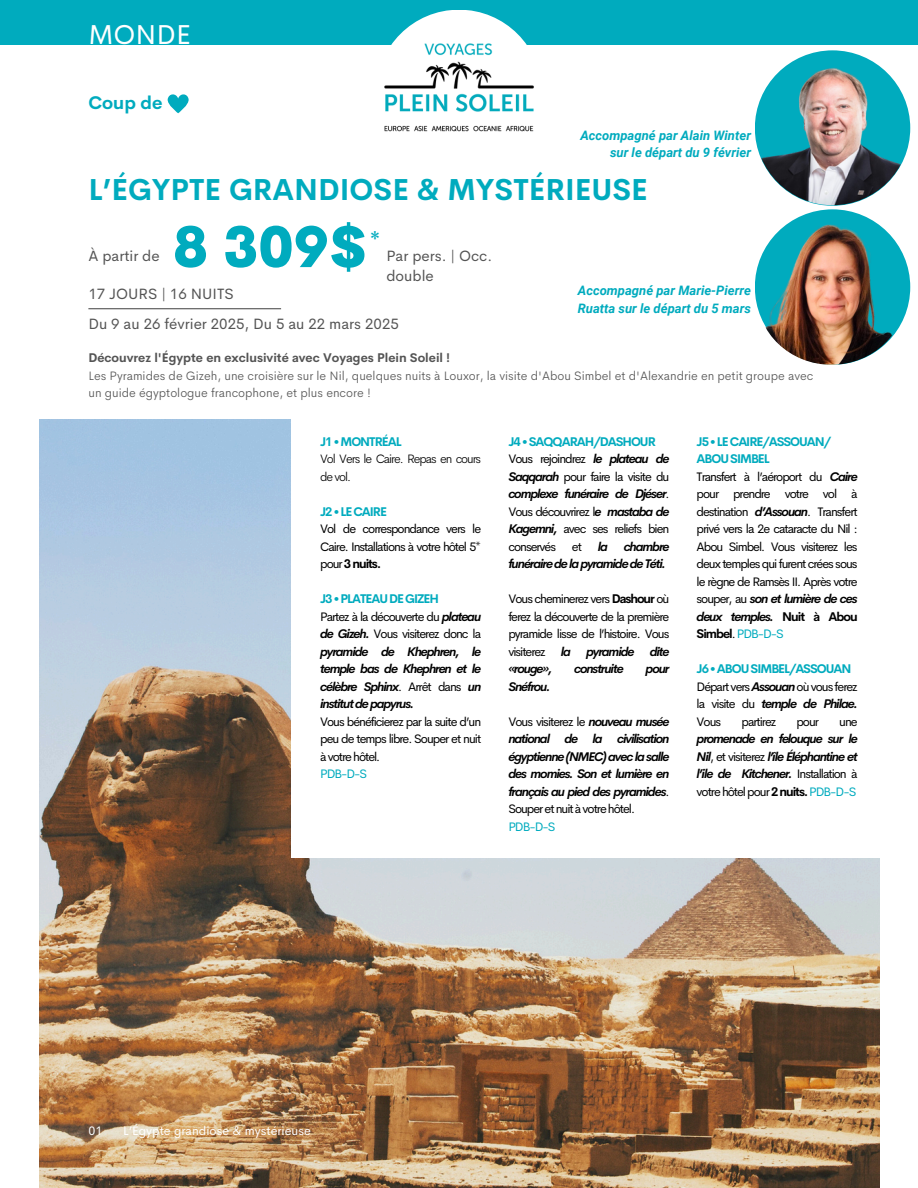
<style>
.page{position:relative;width:918px;height:1188px;background:#fff}
.page>*{position:absolute;margin:0;border:0;box-sizing:border-box;transform-origin:0 0}
.t1{font:800 57px "Cerebri Sans";color:#00abbe}
.t2{font:700 29.7px "Cerebri Sans";color:#00abbe}
.t3{font:27.45px "Cerebri Sans";color:#fff}
.t4{font:700 18px "Cerebri Sans";color:#00abbe}
.t5{font:15px/20.2px "Cerebri Sans";color:#545454}
.t6{font:700 15px "Merriweather";color:#00abbe}
.t7{font:italic 700 13.05px/17.9px "Roboto";color:#00abbe;text-align:right}
.t8{font:12.3px/17.5px "Cerebri Sans";letter-spacing:-.085em;color:#000;text-align:justify}
.t9{font:italic 700 12.3px/17.5px "Cerebri Sans";letter-spacing:-.085em;color:#000;text-align:justify}
.t10{font:300 12.3px/17.5px "Cerebri Sans";color:#545454}
.t11{font:700 12.3px "Cerebri Sans";color:#545454}
.t12{font:300 12.3px/17.5px "Cerebri Sans";letter-spacing:-.08em;color:#000}
.t13{font:12.3px "Cerebri Sans";color:#fff}
.t14{font:700 12.3px "Cerebri Sans";letter-spacing:-.08em;color:#00abbe}
.t15{font:12.3px "Cerebri Sans";letter-spacing:-.08em;color:#00abbe}
.s1{font-weight:700}
.s2{font-style:normal;color:#00abbe}
.s3{font-weight:400;font-style:normal}
.s4{font-weight:700;color:#00abbe}
.s5{font-weight:700;font-style:italic}
.s6{color:#00abbe}
.s7{font-style:normal}
.s8{font-weight:400;font-style:normal;color:#00abbe}
</style>
<div class="page">
<img style="left:39px;top:420px;width:840px;height:768px">
<hr style="left:88px;top:308px;width:193px;height:1px;background:#545454">
<div style="left:291px;top:412px;width:595px;height:445px;background:#fff"></div>
<svg style="left:167px;top:94px;width:22px;height:19px"></svg>
<div style="left:0;top:0;width:918px;height:45px;background:#00abbe"></div>
<div style="left:376px;top:10px;width:166px;height:165px;background:#fff;border-radius:50%"></div>
<img style="left:384px;top:42px;width:150px;height:90px">
<img style="left:755px;top:50px;width:155px;height:155px;border-radius:50%">
<div style="left:755px;top:209px;width:155px;height:156px;background:#00abbe;border-radius:50%"></div>
<img style="left:757px;top:223px;width:149px;height:142px;border-radius:50%">
<p class="t3" style="left:88px;top:17px;width:104px">MONDE</p>
<p class="t4" style="left:88px;top:91px;width:76px">Coup de</p>
<p class="t7" style="left:580px;top:126px;width:172px">Accompagné par Alain Winter sur le départ du 9 février</p>
<p class="t2" style="left:88px;top:170px;width:561px">L’ÉGYPTE GRANDIOSE &amp; MYSTÉRIEUSE</p>
<p class="t5" style="left:88px;top:246px;width:73px">À partir de</p>
<h4 class="t1" style="left:173px;top:210px;width:196px">8 309$</h4>
<h6 class="t6" style="left:370px;top:229px;width:11px">*</h6>
<h3 class="t5" style="left:88px;top:284px;width:147px">17 JOURS | 16 NUITS</h3>
<h6 class="t5" style="left:386px;top:246px;width:107px">Par pers. | Occ. double</h6>
<p class="t5" style="left:88px;top:314px;width:312px">Du 9 au 26 février 2025, Du 5 au 22 mars 2025</p>
<p class="t7" style="left:578px;top:281px;width:175px;text-align:left">Accompagné par Marie-Pierre<br>Ruatta sur le départ du 5 mars</p>
<p class="t11" style="left:88px;top:350px;width:363px">Découvrez l'Égypte en exclusivité avec Voyages Plein Soleil !</p>
<h1 class="t10" style="left:88px;top:367px;width:727px">Les Pyramides de Gizeh, une croisière sur le Nil, quelques nuits à Louxor, la visite d'Abou Simbel et d'Alexandrie en petit groupe avec un guide égyptologue francophone, et plus encore !</h1>
<p class="t14" style="left:320px;top:433px;width:83px">J1 • MONTRÉAL</p>
<p class="t12" style="left:320px;top:450px;width:163px">Vol Vers le Caire. Repas en cours de vol.</p>
<p class="t14" style="left:320px;top:503px;width:68px">J2 • LE CAIRE</p>
<p class="t8" style="left:320px;top:520px;width:163px">Vol de correspondance vers le Caire. Installations à votre hôtel 5* pour <span class="s1">3 nuits.</span></p>
<p class="t9" style="left:320px;top:590px;width:163px;text-align:left"><span class="s2">J3 • PLATEAU DE GIZEH<br></span><span class="s3">Partez à la découverte du</span> plateau de Gizeh. <span class="s3">Vous visiterez donc la </span>pyramide de Khephren, le temple bas de Khephren et le célèbre Sphinx<span class="s3">. Arrêt dans</span> un institut de papyrus.</p>
<p class="t8" style="left:320px;top:713px;width:163px">Vous bénéficierez par la suite d’un peu de temps libre. Souper et nuit à votre hôtel.</p>
<p class="t15" style="left:320px;top:766px;width:49px">PDB-D-S</p>
<p class="t8" style="left:508px;top:433px;width:163px;text-align:left"><span class="s4">J4 • SAQQARAH/DASHOUR<br></span>Vous rejoindrez <span class="s5">le plateau de<br>Saqqarah</span> pour faire la visite du <span class="s5">complexe funéraire de Djéser</span>.<br>Vous découvrirez l<span class="s5">e mastaba de<br>Kagemni,</span> avec ses reliefs bien conservés</p>
<p class="t9" style="left:508px;top:538px;width:163px;text-align:right">chambre<br>funéraire de la pyramide de Téti.</p>
<p class="t8" style="left:508px;top:590px;width:163px">Vous cheminerez vers <span class="s1">Dashour</span> où ferez la découverte de la première pyramide lisse de l’histoire. Vous visiterez <span class="s5">la pyramide dite «rouge»,</span></p>
<p class="t8" style="left:572px;top:538px;width:12px">et</p>
<p class="t9" style="left:598px;top:538px;width:12px">la</p>
<p class="t9" style="left:574px;top:660px;width:51px">construite</p>
<p class="t9" style="left:646px;top:660px;width:25px">pour</p>
<p class="t9" style="left:508px;top:678px;width:43px">Snéfrou.</p>
<p class="t9" style="left:508px;top:713px;width:163px"><span class="s3">Vous visiterez le</span> nouveau musée national de la civilisation égyptienne (NMEC) avec la salle des momies. Son et lumière en français au pied des pyramides<span class="s3">.<br>Souper et nuit à votre hôtel.</span></p>
<p class="t15" style="left:508px;top:818px;width:49px">PDB-D-S</p>
<p class="t8" style="left:697px;top:433px;width:163px;text-align:left"><span class="s4">J5 • LE CAIRE/ASSOUAN/<br>ABOU SIMBEL<br></span>Transfert à l’aéroport du <span class="s5">Caire </span>pour prendre votre vol à destination <span class="s5">d’Assouan</span>. Transfert privé vers la 2e cataracte du Nil :<br>Abou Simbel. Vous visiterez les deux temples qui furent crées sous le règne de Ramsès II. Après votre souper, au <span class="s5">son et lumière de ces deux temples.</span> <span class="s1">Nuit à Abou<br>Simbel</span>. <span class="s6">PDB-D-S</span></p>
<p class="t8" style="left:697px;top:660px;width:163px;text-align:left"><span class="s4">J6 • ABOU SIMBEL/ASSOUAN<br></span>Départ vers <span class="s5">Assouan</span> où vous ferez la visite du <span class="s5">temple de Philae.<br></span>Vous</p>
<p class="t8" style="left:742px;top:713px;width:36px">partirez</p>
<p class="t8" style="left:796px;top:713px;width:24px">pour</p>
<p class="t8" style="left:839px;top:713px;width:20px">une</p>
<p class="t9" style="left:697px;top:730px;width:163px">promenade en felouque sur le Nil<span class="s3">, et visiterez</span> l’île Éléphantine et l’ile de Kitchener. <span class="s3">Installation à votre hôtel pour</span> <span class="s7">2 nuits.</span> <span class="s8">PDB-D-S</span></p>
<p class="t13" style="left:88px;top:1123px;width:15px">01</p>
<h5 class="t13" style="left:123px;top:1123px;width:190px">L’Égypte grandiose &amp; mystérieuse</h5>
</div>
